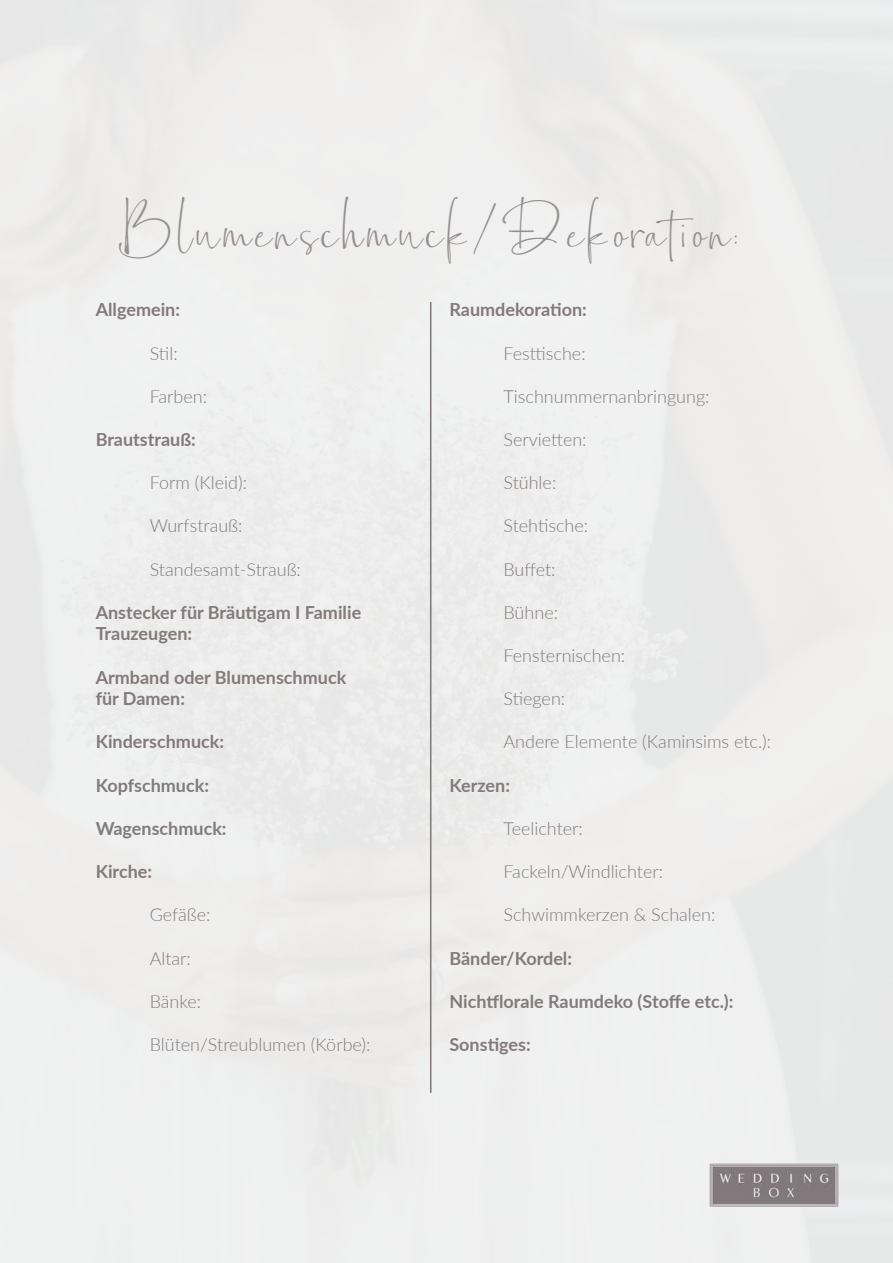
<style>
.page{position:relative;width:893px;height:1263px;background:#fff}
.page>*{position:absolute;margin:0;border:0;box-sizing:border-box;transform-origin:0 0}
.t1{font:49.5px "Bollivia Rosilla Script";letter-spacing:.075em;color:#958f8e}
.t2{font:300 18px "Lato";color:#827a7b}
.t3{font:700 18px/21.6px "Lato";color:#827a7b}
</style>
<div class="page">
<hr style="left:430px;top:302px;width:1px;height:791px;background:#7d7877">
<img style="left:706px;top:1159px;width:137px;height:53px">
<h1 class="t1" style="left:119px;top:199px;width:622px">Blumenschmuck/Dekoration:</h1>
<p class="t3" style="left:96px;top:298px;width:86px">Allgemein:</p>
<p class="t2" style="left:150px;top:341px;width:29px">Stil:</p>
<p class="t2" style="left:150px;top:384px;width:59px">Farben:</p>
<p class="t3" style="left:96px;top:428px;width:102px">Brautstrauß:</p>
<p class="t2" style="left:150px;top:470px;width:99px">Form (Kleid):</p>
<p class="t2" style="left:150px;top:513px;width:94px">Wurfstrauß:</p>
<p class="t2" style="left:150px;top:557px;width:153px">Standesamt-Strauß:</p>
<p class="t3" style="left:96px;top:601px;width:267px">Anstecker für Bräutigam I Familie<br>Trauzeugen:</p>
<p class="t3" style="left:96px;top:665px;width:252px">Armband oder Blumenschmuck für Damen:</p>
<p class="t3" style="left:96px;top:730px;width:130px">Kinderschmuck:</p>
<p class="t3" style="left:96px;top:773px;width:115px">Kopfschmuck:</p>
<p class="t3" style="left:96px;top:817px;width:132px">Wagenschmuck:</p>
<p class="t3" style="left:96px;top:860px;width:58px">Kirche:</p>
<p class="t2" style="left:150px;top:902px;width:62px">Gefäße:</p>
<p class="t2" style="left:150px;top:945px;width:43px">Altar:</p>
<p class="t2" style="left:150px;top:989px;width:53px">Bänke:</p>
<p class="t2" style="left:150px;top:1032px;width:222px">Blüten/Streublumen (Körbe):</p>
<p class="t3" style="left:449px;top:298px;width:139px">Raumdekoration:</p>
<p class="t2" style="left:503px;top:341px;width:84px">Festtische:</p>
<p class="t2" style="left:503px;top:384px;width:208px">Tischnummernanbringung:</p>
<p class="t2" style="left:503px;top:427px;width:85px">Servietten:</p>
<p class="t2" style="left:503px;top:470px;width:54px">Stühle:</p>
<p class="t2" style="left:503px;top:513px;width:86px">Stehtische:</p>
<p class="t2" style="left:503px;top:557px;width:54px">Buffet:</p>
<p class="t2" style="left:503px;top:600px;width:56px">Bühne:</p>
<p class="t2" style="left:503px;top:643px;width:123px">Fensternischen:</p>
<p class="t2" style="left:503px;top:686px;width:63px">Stiegen:</p>
<p class="t2" style="left:503px;top:729px;width:269px">Andere Elemente (Kaminsims etc.):</p>
<p class="t3" style="left:449px;top:773px;width:62px">Kerzen:</p>
<p class="t2" style="left:503px;top:816px;width:81px">Teelichter:</p>
<p class="t2" style="left:503px;top:859px;width:161px">Fackeln/Windlichter:</p>
<p class="t2" style="left:503px;top:902px;width:214px">Schwimmkerzen &amp; Schalen:</p>
<p class="t3" style="left:449px;top:946px;width:124px">Bänder/Kordel:</p>
<p class="t3" style="left:449px;top:989px;width:285px">Nichtflorale Raumdeko (Stoffe etc.):</p>
<p class="t3" style="left:449px;top:1033px;width:83px">Sonstiges:</p>
</div>
